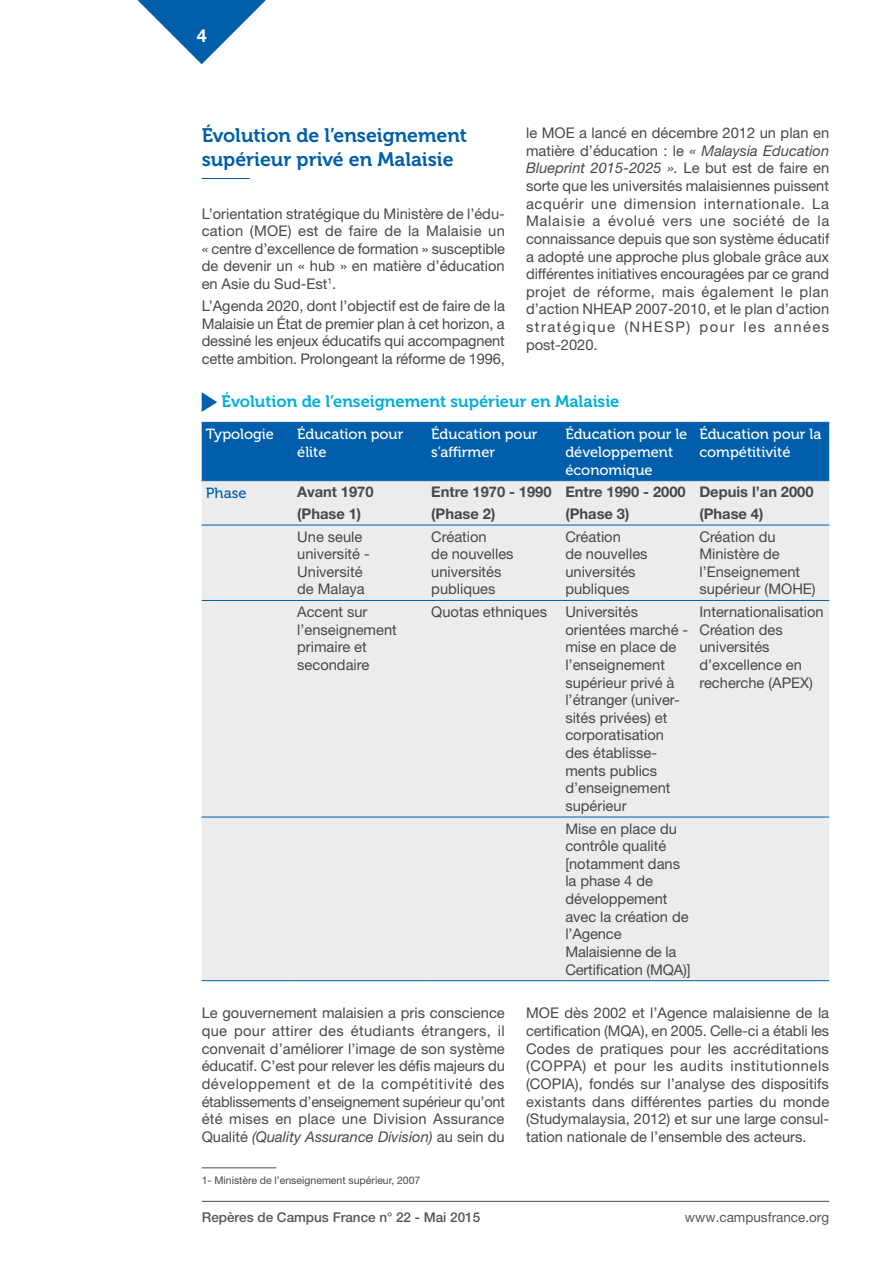
<style>
.page{position:relative;width:893px;height:1263px;background:#fff}
.page>*{position:absolute;margin:0;border:0;box-sizing:border-box;transform-origin:0 0}
.t1{font:19.5px/24px "Museo 700";color:#005eaa}
.t2{font:700 18px "Helvetica Neue LT Std";color:#fff}
.t3{font:16.5px "Museo 700";color:#00afda}
.t4{font:14.7px/17.7px "Helvetica Neue LT Std";color:#484847}
.t5{font:14.7px/17.7px "Museo 500";color:#fff}
.t6{font:700 14.7px/21.9px "Helvetica Neue LT Std";color:#484847}
.t7{font:14.7px "Museo 500";color:#005eaa}
.t8{font:500 13.5px "Helvetica Neue LT Std";color:#565655}
.t9{font:13.5px "Helvetica Neue LT Std";color:#565655}
.t10{font:10.5px "Helvetica Neue LT Std";color:#484847}
.s1{font-style:italic}
</style>
<div class="page">
<hr style="left:202px;top:1201px;width:627px;height:1px;background:#484847">
<svg style="left:137px;top:0;width:129px;height:64px"></svg>
<hr style="left:202px;top:178px;width:48px;height:1px;background:#005eaa">
<hr style="left:202px;top:1167px;width:74px;height:1px;background:#484847">
<svg style="left:202px;top:392px;width:15px;height:20px"></svg>
<div style="left:202px;top:423px;width:627px;height:57px;background:#005eaa"></div>
<div style="left:202px;top:481px;width:627px;height:499px;background:#ececec"></div>
<hr style="left:202px;top:422px;width:91px;height:1px;background:#005eaa">
<hr style="left:202px;top:480px;width:91px;height:1px;background:#005eaa">
<hr style="left:202px;top:525px;width:91px;height:1px;background:#005eaa">
<hr style="left:202px;top:600px;width:91px;height:1px;background:#005eaa">
<hr style="left:202px;top:817px;width:91px;height:1px;background:#005eaa">
<hr style="left:202px;top:980px;width:91px;height:1px;background:#005eaa">
<hr style="left:293px;top:422px;width:134px;height:1px;background:#005eaa">
<hr style="left:427px;top:422px;width:134px;height:1px;background:#005eaa">
<hr style="left:561px;top:422px;width:134px;height:1px;background:#005eaa">
<hr style="left:695px;top:422px;width:134px;height:1px;background:#005eaa">
<hr style="left:293px;top:480px;width:134px;height:1px;background:#005eaa">
<hr style="left:427px;top:480px;width:134px;height:1px;background:#005eaa">
<hr style="left:561px;top:480px;width:134px;height:1px;background:#005eaa">
<hr style="left:695px;top:480px;width:134px;height:1px;background:#005eaa">
<hr style="left:293px;top:525px;width:134px;height:1px;background:#005eaa">
<hr style="left:427px;top:525px;width:134px;height:1px;background:#005eaa">
<hr style="left:561px;top:525px;width:134px;height:1px;background:#005eaa">
<hr style="left:695px;top:525px;width:134px;height:1px;background:#005eaa">
<hr style="left:293px;top:600px;width:134px;height:1px;background:#005eaa">
<hr style="left:427px;top:600px;width:134px;height:1px;background:#005eaa">
<hr style="left:561px;top:600px;width:134px;height:1px;background:#005eaa">
<hr style="left:695px;top:600px;width:134px;height:1px;background:#005eaa">
<hr style="left:293px;top:817px;width:134px;height:1px;background:#005eaa">
<hr style="left:427px;top:817px;width:134px;height:1px;background:#005eaa">
<hr style="left:561px;top:817px;width:134px;height:1px;background:#005eaa">
<hr style="left:695px;top:817px;width:134px;height:1px;background:#005eaa">
<hr style="left:293px;top:980px;width:134px;height:1px;background:#005eaa">
<hr style="left:427px;top:980px;width:134px;height:1px;background:#005eaa">
<hr style="left:561px;top:980px;width:134px;height:1px;background:#005eaa">
<hr style="left:695px;top:980px;width:134px;height:1px;background:#005eaa">
<p class="t2" style="left:197px;top:24px;width:12px">4</p>
<h1 class="t1" style="left:202px;top:124px;width:267px">Évolution de l’enseignement supérieur privé en Malaisie</h1>
<p class="t4" style="left:202px;top:204px;width:305px;text-align:justify">L’orientation stratégique du Ministère de l’édu&shy;cation (MOE) est de faire de la Malaisie un « centre d’excellence de formation » susceptible de devenir un « hub » en matière d’éducation en Asie du Sud-Est<sup>1</sup>.</p>
<p class="t4" style="left:202px;top:297px;width:305px;text-align:justify">L’Agenda 2020, dont l’objectif est de faire de la Malaisie un État de premier plan à cet horizon, a dessiné les enjeux éducatifs qui accompagnent cette ambition. Prolongeant la réforme de 1996,</p>
<p class="t4" style="left:526px;top:124px;width:305px;text-align:justify">le MOE a lancé en décembre 2012 un plan en matière d’éducation : le <span class="s1">« Malaysia Education Blueprint 2015-2025 ».</span> Le but est de faire en sorte que les universités malaisiennes puissent acquérir une dimension internationale. La Malaisie a évolué vers une société de la connaissance depuis que son système éducatif a adopté une approche plus globale grâce aux différentes initiatives encouragées par ce grand projet de réforme, mais également le plan d’action NHEAP 2007-2010, et le plan d’action stratégique (NHESP) pour les années post-2020.</p>
<p class="t3" style="left:222px;top:393px;width:399px">Évolution de l’enseignement supérieur en Malaisie</p>
<p class="t5" style="left:206px;top:426px;width:70px">Typologie</p>
<p class="t5" style="left:297px;top:426px;width:108px">Éducation pour élite</p>
<p class="t5" style="left:431px;top:426px;width:108px">Éducation pour s’affirmer</p>
<p class="t5" style="left:565px;top:426px;width:124px">Éducation pour le développement économique</p>
<p class="t5" style="left:699px;top:426px;width:123px">Éducation pour la compétitivité</p>
<p class="t7" style="left:206px;top:485px;width:42px">Phase</p>
<p class="t6" style="left:297px;top:481px;width:78px">Avant 1970 (Phase 1)</p>
<p class="t6" style="left:431px;top:481px;width:122px">Entre 1970 - 1990 (Phase 2)</p>
<p class="t6" style="left:565px;top:481px;width:122px">Entre 1990 - 2000 (Phase 3)</p>
<p class="t6" style="left:699px;top:481px;width:116px">Depuis l’an 2000 (Phase 4)</p>
<p class="t4" style="left:297px;top:527px;width:74px">Une seule université -<br>Université de Malaya</p>
<p class="t4" style="left:431px;top:527px;width:84px">Création<br>de nouvelles universités publiques</p>
<p class="t4" style="left:565px;top:527px;width:84px">Création<br>de nouvelles universités publiques</p>
<p class="t4" style="left:699px;top:527px;width:118px">Création du<br>Ministère de l’Enseignement supérieur (MOHE)</p>
<p class="t4" style="left:297px;top:603px;width:101px">Accent sur l’enseignement primaire et secondaire</p>
<p class="t4" style="left:565px;top:603px;width:124px;text-indent:-134px">Quotas ethniques Universités orientées marché - mise en place de l’enseignement supérieur privé à l’étranger (univer&shy;sités privées) et corporatisation des établisse&shy;ments publics d’enseignement supérieur</p>
<p class="t4" style="left:699px;top:603px;width:126px">Internationalisation<br>Création des universités d’excellence en recherche (APEX)</p>
<p class="t4" style="left:565px;top:819px;width:127px">Mise en place du contrôle qualité [notamment dans la phase 4 de développement avec la création de l’Agence<br>Malaisienne de la<br>Certification (MQA)]</p>
<p class="t4" style="left:202px;top:1004px;width:305px;text-align:justify">Le gouvernement malaisien a pris conscience que pour attirer des étudiants étrangers, il convenait d’améliorer l’image de son système éducatif. C’est pour relever les défis majeurs du développement et de la compétitivité des établissements d’enseignement supérieur qu’ont été mises en place une Division Assurance Qualité <span class="s1">(Quality Assurance Division)</span> au sein du</p>
<p class="t4" style="left:526px;top:1004px;width:305px;text-align:justify">MOE dès 2002 et l’Agence malaisienne de la certification (MQA), en 2005. Celle-ci a établi les Codes de pratiques pour les accréditations (COPPA) et pour les audits institutionnels (COPIA), fondés sur l’analyse des dispositifs existants dans différentes parties du monde (Studymalaysia, 2012) et sur une large consul&shy;tation nationale de l’ensemble des acteurs.</p>
<p class="t10" style="left:202px;top:1174px;width:220px">1- Ministère de l’enseignement supérieur, 2007</p>
<p class="t8" style="left:202px;top:1209px;width:280px">Repères de Campus France n° 22 - Mai 2015</p>
<p class="t9" style="left:685px;top:1209px;width:146px">www.campusfrance.org</p>
</div>
